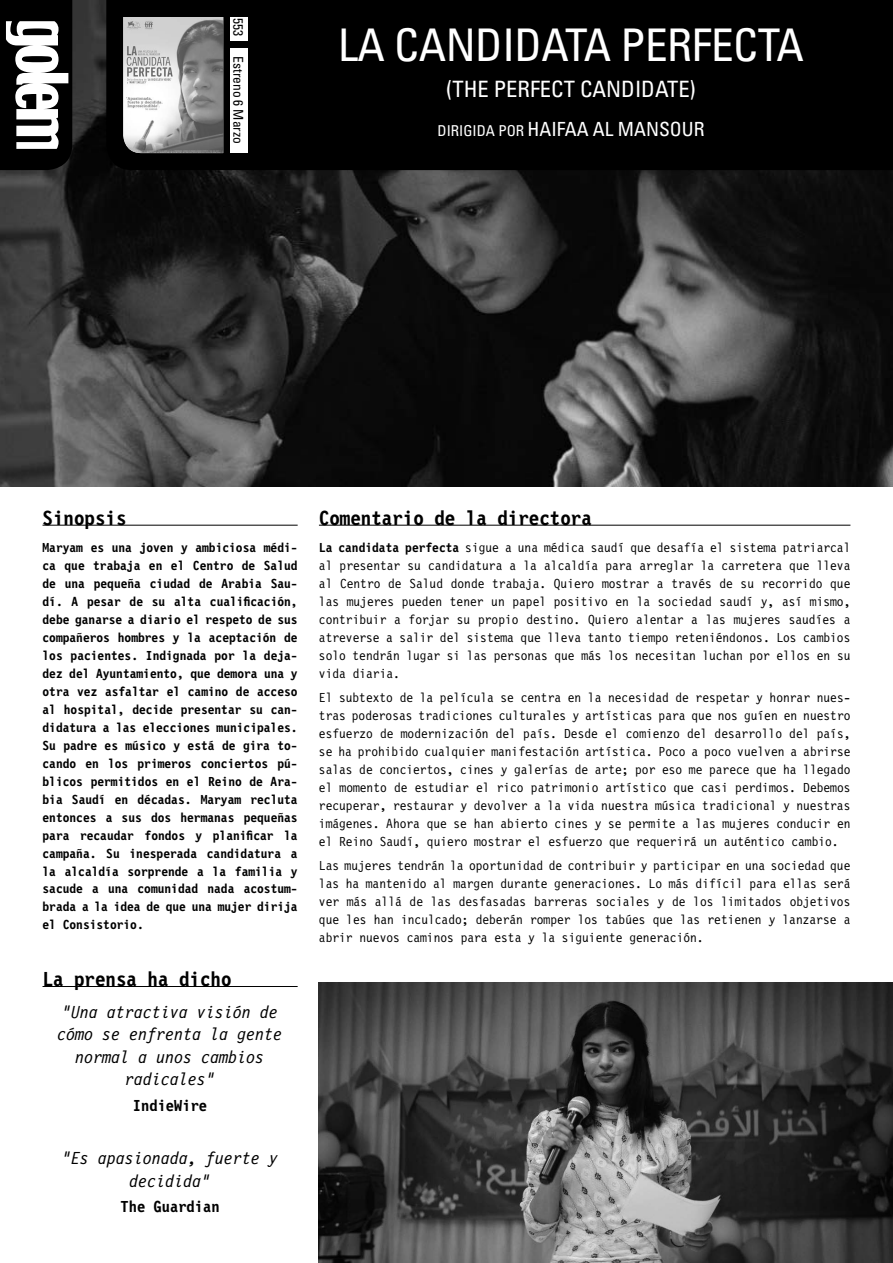
<style>
.page{position:relative;width:893px;height:1263px;background:#fff}
.page>*{position:absolute;margin:0;border:0;box-sizing:border-box;transform-origin:0 0}
.t1{font:condensed 45px "Univers";letter-spacing:-.01em;color:#fff}
.t2{font:condensed 22.5px "Univers";color:#fff}
.t3{font:700 21px "Letter Gothic 12 Pitch BT";color:#000}
.t4{font:condensed 19.5px "Univers";color:#fff}
.t5{font:italic 18px/22.5px "Letter Gothic 12 Pitch BT";color:#000;text-align:center}
.t6{font:700 16.5px "Letter Gothic 12 Pitch BT";color:#000}
.t7{font:13.5px/18px "Letter Gothic 12 Pitch BT";color:#000;text-align:justify}
.t8{font:700 13.5px/18px "Letter Gothic 12 Pitch BT";color:#000;text-align:justify}
.t9{font:condensed 13.5px "Univers";color:#000}
.s1{font-size:15px}
.s2{font-weight:700}
</style>
<div class="page">
<img style="left:0;top:0;width:893px;height:487px">
<div style="left:106px;top:0;width:787px;height:170px;background:#000"></div>
<img style="left:123px;top:17px;width:100px;height:136px">
<div style="left:231px;top:17px;width:17px;height:23px;background:#fff"></div>
<div style="left:231px;top:48px;width:17px;height:105px;background:#fff"></div>
<hr style="left:43px;top:525px;width:255px;height:1px;background:#000">
<hr style="left:319px;top:525px;width:531px;height:1px;background:#000">
<svg style="left:0;top:0;width:72px;height:170px"></svg>
<hr style="left:43px;top:986px;width:255px;height:1px;background:#000">
<img style="left:319px;top:982px;width:574px;height:281px">
<p class="t9" style="left:247px;top:18px;width:19px;rotate:90deg">553</p>
<p class="t9" style="left:247px;top:56px;width:89px;rotate:90deg">Estreno 6 Marzo</p>
<h1 class="t1" style="left:338px;top:17px;width:468px">LA CANDIDATA PERFECTA</h1>
<h2 class="t2" style="left:446px;top:74px;width:251px">(THE PERFECT CANDIDATE)</h2>
<h3 class="t4" style="left:438px;top:117px;width:268px"><span class="s1">DIRIGIDA POR</span> HAIFAA AL MANSOUR</h3>
<h3 class="t3" style="left:43px;top:506px;width:85px">Sinopsis</h3>
<h3 class="t3" style="left:319px;top:506px;width:274px">Comentario de la directora</h3>
<p class="t8" style="left:43px;top:539px;width:257px">Maryam es una joven y ambiciosa médi&shy;ca que trabaja en el Centro de Salud de una pequeña ciudad de Arabia Sau&shy;dí. A pesar de su alta cualificación, debe ganarse a diario el respeto de sus compañeros hombres y la aceptación de los pacientes. Indignada por la deja&shy;dez del Ayuntamiento, que demora una y otra vez asfaltar el camino de acceso al hospital, decide presentar su can&shy;didatura a las elecciones municipales.<br>Su padre es músico y está de gira to&shy;cando en los primeros conciertos pú&shy;blicos permitidos en el Reino de Ara&shy;bia Saudí en décadas. Maryam recluta entonces a sus dos hermanas pequeñas para recaudar fondos y planificar la campaña. Su inesperada candidatura a la alcaldía sorprende a la familia y sacude a una comunidad nada acostum&shy;brada a la idea de que una mujer dirija el Consistorio.</p>
<p class="t7" style="left:319px;top:539px;width:533px"><span class="s2">La candidata perfecta</span> sigue a una médica saudí que desafía el sistema patriarcal al presentar su candidatura a la alcaldía para arreglar la carretera que lleva al Centro de Salud donde trabaja. Quiero mostrar a través de su recorrido que las mujeres pueden tener un papel positivo en la sociedad saudí y, así mismo, contribuir a forjar su propio destino. Quiero alentar a las mujeres saudíes a atreverse a salir del sistema que lleva tanto tiempo reteniéndonos. Los cambios solo tendrán lugar si las personas que más los necesitan luchan por ellos en su vida diaria.</p>
<p class="t7" style="left:319px;top:689px;width:533px">El subtexto de la película se centra en la necesidad de respetar y honrar nues&shy;tras poderosas tradiciones culturales y artísticas para que nos guíen en nuestro esfuerzo de modernización del país. Desde el comienzo del desarrollo del país, se ha prohibido cualquier manifestación artística. Poco a poco vuelven a abrirse salas de conciertos, cines y galerías de arte; por eso me parece que ha llegado el momento de estudiar el rico patrimonio artístico que casi perdimos. Debemos recuperar, restaurar y devolver a la vida nuestra música tradicional y nuestras imágenes. Ahora que se han abierto cines y se permite a las mujeres conducir en el Reino Saudí, quiero mostrar el esfuerzo que requerirá un auténtico cambio.</p>
<p class="t7" style="left:319px;top:857px;width:533px">Las mujeres tendrán la oportunidad de contribuir y participar en una sociedad que las ha mantenido al margen durante generaciones. Lo más difícil para ellas será ver más allá de las desfasadas barreras sociales y de los limitados objetivos que les han inculcado; deberán romper los tabúes que las retienen y lanzarse a abrir nuevos caminos para esta y la siguiente generación.</p>
<h3 class="t3" style="left:43px;top:967px;width:190px">La prensa ha dicho</h3>
<h3 class="t5" style="left:58px;top:1001px;width:227px">“Una atractiva visión de cómo se enfrenta la gente normal a unos cambios radicales”</h3>
<p class="t6" style="left:133px;top:1096px;width:76px">IndieWire</p>
<h3 class="t5" style="left:62px;top:1147px;width:218px">“Es apasionada, fuerte y decidida”</h3>
<p class="t6" style="left:121px;top:1197px;width:100px">The Guardian</p>
</div>
